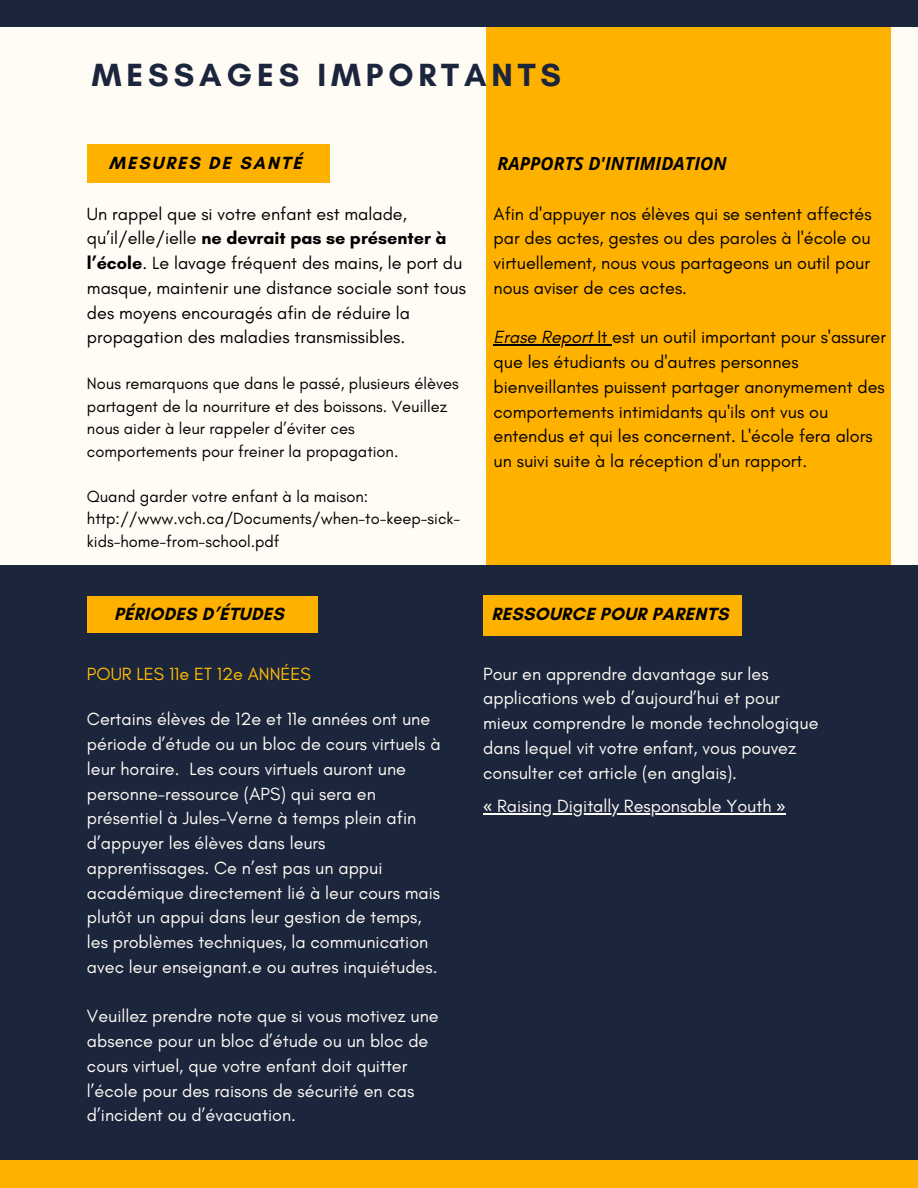
<style>
.page{position:relative;width:918px;height:1188px;background:#fffbf5}
.page>*{position:absolute;margin:0;border:0;box-sizing:border-box;transform-origin:0 0}
.t1{font:700 32.7px "Glacial Indifference";letter-spacing:.15em;color:#1b253c}
.t2{font:18px/24.8px "Glacial Indifference";color:#fffbf5}
.t3{font:18px/24.8px "Glacial Indifference";color:#000}
.t4{font:700 18px "Glacial Indifference";letter-spacing:.025em;color:#000}
.t5{font:italic 700 18px "Open Sans";color:#000}
.t6{font:18px "Glacial Indifference";color:#ffbc01}
.t7{font:700 18px "Glacial Indifference";letter-spacing:.11em;color:#000}
.t8{font:16.5px/22.5px "Glacial Indifference";color:#000}
.s1{font-weight:700}
.s2{font-style:italic}
.s3{font-family:"Noto Sans"}
</style>
<div class="page">
<div style="left:486px;top:8px;width:404px;height:690px;background:#ffb100"></div>
<div style="left:0;top:565px;width:918px;height:623px;background:#1b253c"></div>
<div style="left:0;top:0;width:918px;height:27px;background:#1b253c"></div>
<div style="left:0;top:1161px;width:918px;height:27px;background:#ffb100"></div>
<div style="left:87px;top:144px;width:243px;height:39px;background:#ffb100"></div>
<div style="left:87px;top:596px;width:231px;height:36px;background:#ffb100"></div>
<hr style="left:494px;top:344px;width:99px;height:2px;background:#000">
<svg style="left:593px;top:344px;width:19px;height:2px"></svg>
<hr style="left:483px;top:813px;width:303px;height:2px;background:#fffbf5">
<div style="left:483px;top:595px;width:259px;height:41px;background:#ffb100"></div>
<p class="t1" style="left:92px;top:55px;width:471px">MESSAGES IMPORTANTS</p>
<p class="t7" style="left:109px;top:152px;width:195px">MESURES DE SANTÉ</p>
<p class="t3" style="left:87px;top:201px;width:381px">Un rappel que si votre enfant est malade, qu’il/elle/ielle <span class="s1">ne devrait pas se présenter à l’école</span>. Le lavage fréquent des mains, le port du masque, maintenir une distance sociale sont tous des moyens encouragés afin de réduire la propagation des maladies transmissibles.</p>
<p class="t8" style="left:87px;top:372px;width:373px">Nous remarquons que dans le passé, plusieurs élèves partagent de la nourriture et des boissons. Veuillez nous aider à leur rappeler d’éviter ces comportements pour freiner la propagation.</p>
<p class="t8" style="left:87px;top:485px;width:375px">Quand garder votre enfant à la maison: http://www.vch.ca/Documents/when-to-keep-sick&shy;kids-home-from-school.pdf</p>
<p class="t5" style="left:498px;top:151px;width:231px">RAPPORTS D'INTIMIDATION</p>
<p class="t3" style="left:494px;top:201px;width:380px;text-align:justify">Afin d'appuyer nos élèves qui se sentent affectés par des actes, gestes ou des paroles à l'école ou virtuellement, nous vous partageons un outil pour nous aviser de ces actes.</p>
<p class="t3" style="left:494px;top:325px;width:394px"><span class="s2">Erase Report</span> It est un outil important pour s'assurer que les étudiants ou d'autres personnes bienveillantes puissent partager anonymement des comportements intimidants qu'ils ont vus ou entendus et qui les concernent. L'école fera alors un suivi suite à la réception d'un rapport.</p>
<p class="t4" style="left:114px;top:603px;width:171px">PÉRIODES D’ÉTUDES</p>
<p class="t6" style="left:87px;top:662px;width:225px">POUR LES 11e ET 12e ANNÉES</p>
<p class="t2" style="left:87px;top:707px;width:355px">Certains élèves de 12e et 11e années ont une période d’étude ou un bloc de cours virtuels à leur horaire. Les cours virtuels auront une personne-ressource (APS) qui sera en présentiel à Jules-Verne à temps plein afin d’appuyer les élèves dans leurs apprentissages. Ce n’est pas un appui académique directement lié à leur cours mais plutôt un appui dans leur gestion de temps, les problèmes techniques, la communication avec leur enseignant.e ou autres inquiétudes.</p>
<p class="t2" style="left:87px;top:1004px;width:353px">Veuillez prendre note que si vous motivez une absence pour un bloc d’étude ou un bloc de cours virtuel, que votre enfant doit quitter l’école pour des raisons de sécurité en cas d’incident ou d’évacuation.</p>
<p class="t4" style="left:491px;top:603px;width:239px">RESSOURCE POUR PARENTS</p>
<p class="t2" style="left:483px;top:661px;width:337px">Pour en apprendre davantage sur les applications web d’aujourd’hui et pour mieux comprendre le monde technologique dans lequel vit votre enfant, vous pouvez consulter cet article (en anglais).</p>
<p class="t2" style="left:483px;top:794px;width:304px"><span class="s3">«</span> Raising Digitally Responsable Youth <span class="s3">»</span></p>
</div>
